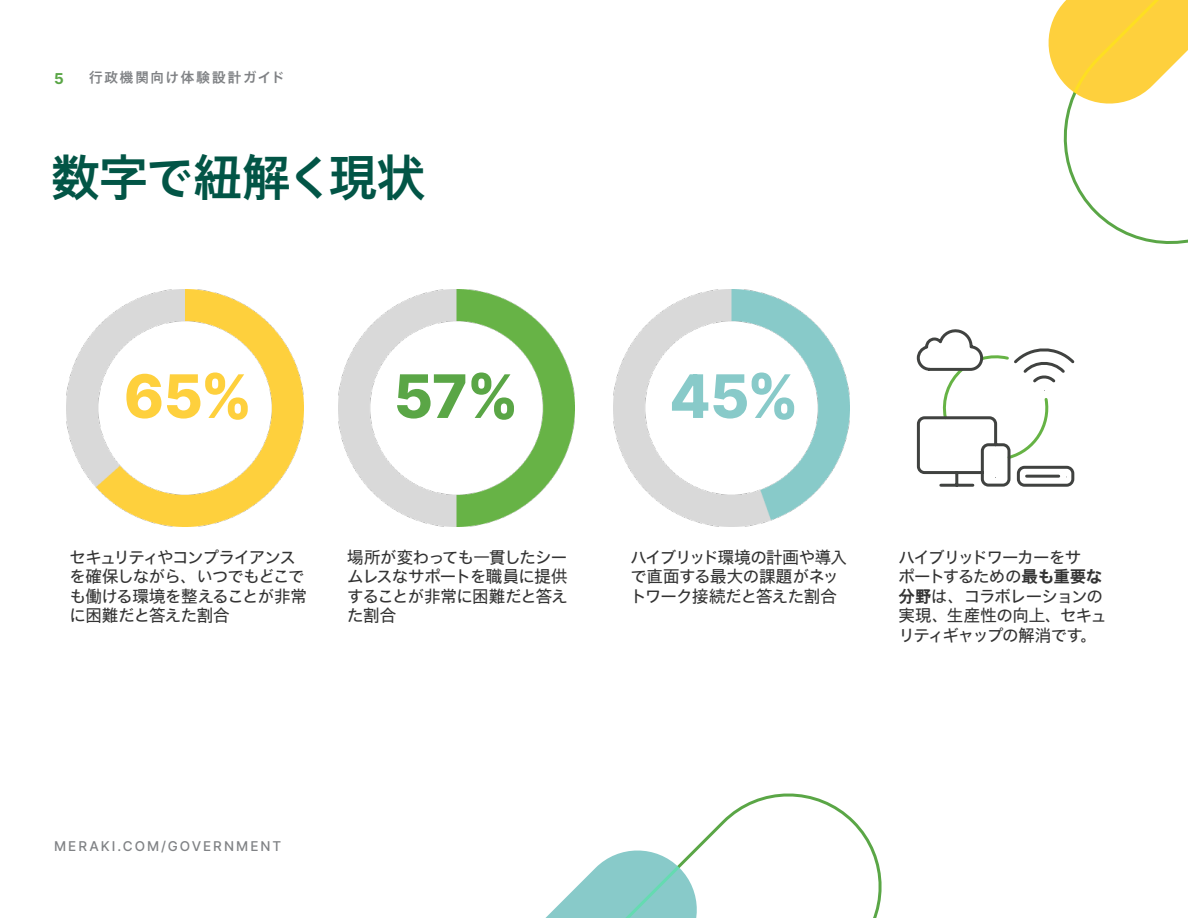
<style>
.page{position:relative;width:1188px;height:918px;background:#fff}
.page>*{position:absolute;margin:0;border:0;box-sizing:border-box;transform-origin:0 0}
.P_-_Large_-_Bullets{font:800 60px "Inter";color:#fed03d}
.P_-_Large_-_Bullets-2{font:800 60px "Inter";color:#5aa646}
.P_-_Large_-_Bullets-3{font:800 60px "Inter";color:#88cac9}
._2_-_Heading{font:48px "Cisco Sans JPN Medium";letter-spacing:-.005em;color:#025546}
.P_-_Large_-_Bullets-4{font:16.5px/19.5px "Cisco Sans JPN";letter-spacing:-.055em;color:#333}
.P_-_Large_-_Bullets-5{font:16.5px/19.5px "Cisco Sans JPN";letter-spacing:-.035em;color:#333}
.t1{font:700 15px "Inter";color:#5aa646}
.t2{font:500 13.5px "Inter";letter-spacing:.15em;color:#808285}
.t3{font:13.5px "Cisco Sans JPN Medium";letter-spacing:.13em;color:#808285}
.s1{font-family:"Cisco Sans JPN Bold"}
</style>
<div class="page">
<svg style="left:545px;top:793px;width:337px;height:125px"></svg>
<svg style="left:1048px;top:0;width:140px;height:244px"></svg>
<img style="left:613px;top:290px;width:237px;height:236px">
<img style="left:338px;top:290px;width:237px;height:236px">
<img style="left:67px;top:290px;width:237px;height:236px">
<svg style="left:916px;top:329px;width:159px;height:158px"></svg>
<div style="left:1041px;top:387px;width:7px;height:7px;border:3px solid #fff;border-radius:50%"></div>
<div style="left:992px;top:474px;width:7px;height:7px;border:3px solid #fff;border-radius:50%"></div>
<div style="left:1063px;top:473px;width:7px;height:8px;border:3px solid #fff;border-radius:50%"></div>
<p class="t1" style="left:54px;top:68px;width:11px">5</p>
<p class="t3" style="left:89px;top:69px;width:197px">行政機関向け体験設計ガイド</p>
<p class="_2_-_Heading" style="left:51px;top:146px;width:375px">数字で紐解く現状</p>
<p class="P_-_Large_-_Bullets" style="left:124px;top:353px;width:130px">65%</p>
<p class="P_-_Large_-_Bullets-2" style="left:394px;top:353px;width:127px">57%</p>
<p class="P_-_Large_-_Bullets-3" style="left:669px;top:353px;width:131px">45%</p>
<p class="P_-_Large_-_Bullets-4" style="left:69px;top:547px;width:239px">セキュリティやコンプライアンスを確保しながら、いつでもどこでも働ける環境を整えることが非常に困難だと答えた割合</p>
<p class="P_-_Large_-_Bullets-4" style="left:347px;top:547px;width:222px;text-align:justify">場所が変わっても一貫したシームレスなサポートを職員に提供することが非常に困難だと答えた割合</p>
<p class="P_-_Large_-_Bullets-5" style="left:631px;top:547px;width:218px">ハイブリッド環境の計画や導入で直面する最大の課題がネットワーク接続だと答えた割合</p>
<p class="P_-_Large_-_Bullets-4" style="left:899px;top:547px;width:210px">ハイブリッドワーカーをサ<br>ポートするための<span class="s1">最も重要な分野</span>は、コラボレーションの実現、生産性の向上、セキュリティギャップの解消です。</p>
<p class="t2" style="left:54px;top:836px;width:229px">MERAKI.COM/GOVERNMENT</p>
</div>
